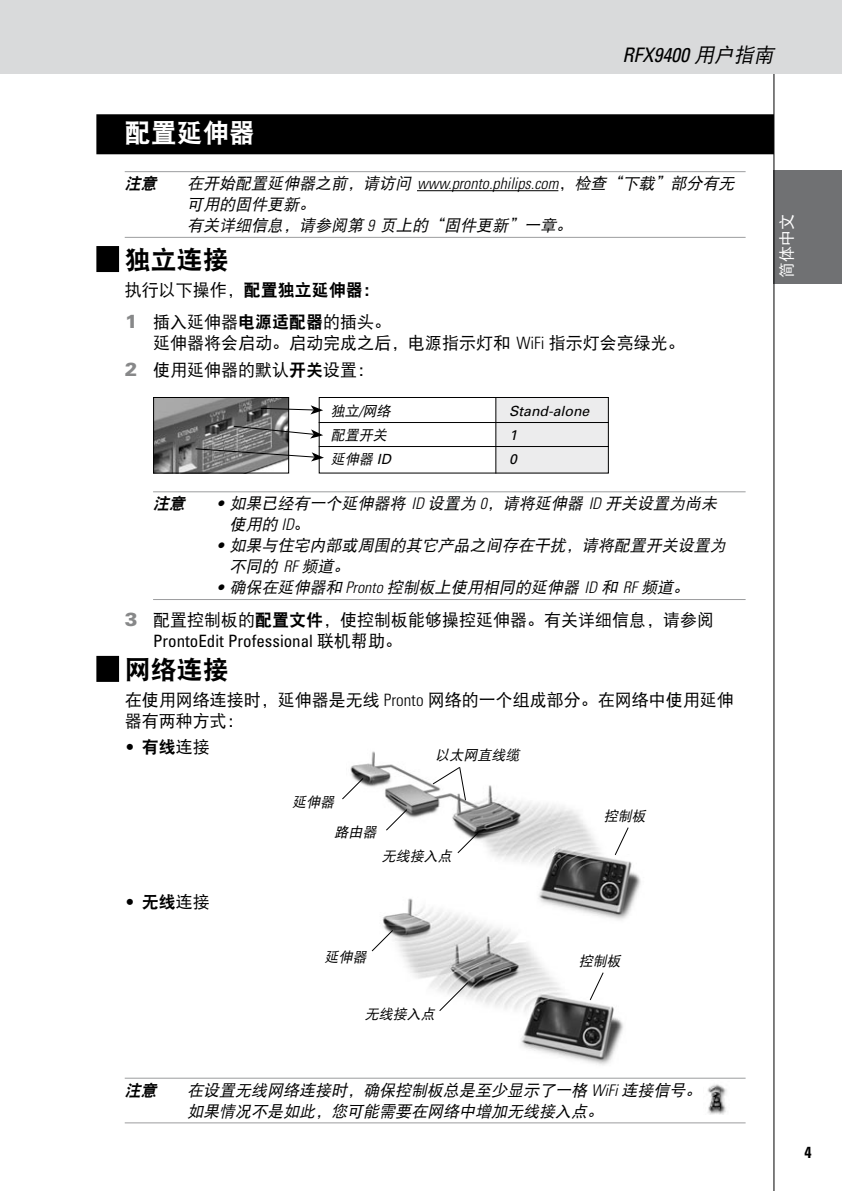
<style>
.page{position:relative;width:842px;height:1191px;background:#fff}
.page>*{position:absolute;margin:0;border:0;box-sizing:border-box;transform-origin:0 0}
.t1{font:26px "DFP Hei W9";color:#000}
.t2{font:26px "DFP Hei W9";color:#fff}
.t3{font:italic condensed 20px "Univers";color:#000}
.t4{font:17px/21px "DFP Hei W5";color:#000}
.t5{font:condensed 17px "Univers";color:#000}
.t6{font:17px "DFP Hei W9";color:#000}
.t7{font:italic 16px/21px "DFP Hei W5";color:#000}
.t8{font:italic 16px "DFP Hei W9";color:#000}
.t9{font:16px "DFP Hei W5";color:#fff}
.t10{font:700 condensed 16px "Univers";color:#000}
.t11{font:italic 14px/29.8px "DFP Hei W5";color:#000}
.t12{font:italic 14px "Univers";color:#000}
.s1{font-family:"DFP Hei W5";font-stretch:normal}
.s2{font-family:"Univers";font-weight:300;font-stretch:condensed}
.s3{font-style:normal}
.s4{font-family:"DFP Hei W5"}
.s5{font-family:"Univers";font-weight:900;font-size:19px;color:#878889}
.s6{font-family:"DFP Hei W9"}
.s7{font-family:"Univers"}
</style>
<div class="page">
<img style="left:350px;top:751px;width:291px;height:140px">
<div style="left:774px;top:170px;width:68px;height:113px;background:#707173"></div>
<hr style="left:773px;top:0;width:1px;height:1191px;background:#000">
<div style="left:0;top:0;width:842px;height:74px;background:#d9dadb"></div>
<svg style="left:314px;top:1078px;width:425px;height:1px"></svg>
<img style="left:382px;top:891px;width:256px;height:174px">
<div style="left:496px;top:397px;width:113px;height:76px;background:#ececed"></div>
<div style="left:96px;top:114px;width:678px;height:40px;background:#000"></div>
<hr style="left:125px;top:171px;width:621px;height:1px;background:#9c9d9f">
<hr style="left:417px;top:190px;width:141px;height:1px;background:#000">
<hr style="left:125px;top:237px;width:621px;height:1px;background:#9c9d9f">
<div style="left:96px;top:246px;width:23px;height:26px;background:#000"></div>
<hr style="left:153px;top:491px;width:593px;height:1px;background:#9c9d9f">
<hr style="left:153px;top:599px;width:593px;height:1px;background:#9c9d9f">
<div style="left:96px;top:656px;width:23px;height:26px;background:#000"></div>
<img style="left:155px;top:399px;width:132px;height:72px">
<div style="left:153px;top:397px;width:136px;height:76px;border:1px solid #000"></div>
<div style="left:319px;top:397px;width:290px;height:76px;border:1px solid #000"></div>
<hr style="left:319px;top:422px;width:290px;height:1px;background:#000">
<hr style="left:319px;top:446px;width:290px;height:1px;background:#000">
<hr style="left:495px;top:397px;width:1px;height:76px;background:#000">
<svg style="left:260px;top:405px;width:63px;height:9px"></svg>
<svg style="left:233px;top:425px;width:90px;height:13px"></svg>
<svg style="left:195px;top:448px;width:129px;height:13px"></svg>
<svg style="left:456px;top:831px;width:24px;height:23px"></svg>
<svg style="left:385px;top:808px;width:23px;height:23px"></svg>
<svg style="left:342px;top:777px;width:22px;height:23px"></svg>
<svg style="left:432px;top:766px;width:35px;height:35px"></svg>
<svg style="left:438px;top:981px;width:31px;height:31px"></svg>
<svg style="left:371px;top:929px;width:23px;height:23px"></svg>
<svg style="left:614px;top:826px;width:15px;height:30px"></svg>
<svg style="left:589px;top:971px;width:15px;height:30px"></svg>
<hr style="left:125px;top:1077px;width:621px;height:1px;background:#9c9d9f">
<hr style="left:125px;top:1122px;width:621px;height:1px;background:#9c9d9f">
<img style="left:707px;top:1084px;width:20px;height:30px">
<p class="t3" style="left:622px;top:42px;width:157px">RFX9400 <span class="s1">用户指南</span></p>
<h1 class="t2" style="left:125px;top:119px;width:131px">配置延伸器</h1>
<p class="t8" style="left:125px;top:175px;width:37px">注意</p>
<p class="t7" style="left:187px;top:173px;width:552px">在开始配置延伸器之前，请访问 <span class="s2">www.pronto.philips.com</span><span class="s3">，</span>检查“下载”部分有无可用的固件更新。<br>有关详细信息，请参阅第 <span class="s2">9</span> 页上的“固件更新”一章。</p>
<h1 class="t1" style="left:125px;top:246px;width:105px">独立连接</h1>
<p class="t6" style="left:125px;top:280px;width:256px"><span class="s4">执行以下操作，</span>配置独立延伸器：</p>
<p class="t4" style="left:153px;top:311px;width:533px;text-indent:-28px"><span class="s5">1</span> 插入延伸器<span class="s6">电源适配器</span>的插头。<br>延伸器将会启动。启动完成之后，电源指示灯和 <span class="s2">WiFi</span> 指示灯会亮绿光。</p>
<p class="t4" style="left:125px;top:359px;width:251px"><span class="s5">2</span> 使用延伸器的默认<span class="s6">开关</span>设置：</p>
<p class="t11" style="left:331px;top:396px;width:65px">独立<span class="s7">/</span>网络</p>
<p class="t12" style="left:509px;top:403px;width:82px">Stand-alone</p>
<p class="t11" style="left:331px;top:420px;width:61px">配置开关</p>
<p class="t12" style="left:509px;top:427px;width:9px">1</p>
<p class="t11" style="left:331px;top:444px;width:62px">延伸器 <span class="s7">ID</span></p>
<p class="t12" style="left:509px;top:451px;width:9px">0</p>
<p class="t8" style="left:153px;top:495px;width:37px">注意</p>
<p class="t7" style="left:230px;top:493px;width:493px;text-indent:-14px"><span class="s2">•</span> 如果已经有一个延伸器将 <span class="s2">I D</span> 设置为 <span class="s2">0</span> ，请将延伸器 <span class="s2">I D</span> 开关设置为尚未使用的<span class="s2">ID</span><span class="s3">。</span></p>
<p class="t7" style="left:230px;top:535px;width:501px;text-indent:-14px"><span class="s2">•</span> 如果与住宅内部或周围的其它产品之间存在干扰，请将配置开关设置为不同的 <span class="s2">RF</span> 频道。</p>
<p class="t7" style="left:215px;top:577px;width:479px"><span class="s2">•</span> 确保在延伸器和 <span class="s2">Pro n t o</span> 控制板上使用相同的延伸器 <span class="s2">I D</span> 和 <span class="s2">R F</span> 频道。</p>
<p class="t4" style="left:125px;top:609px;width:591px"><span class="s5">3</span> 配置控制板的<span class="s6">配置文件</span>，使控制板能够操控延伸器。有关详细信息，请参阅</p>
<p class="t5" style="left:153px;top:630px;width:251px">ProntoEdit Professional <span class="s1">联机帮助。</span></p>
<h1 class="t1" style="left:125px;top:655px;width:106px">网络连接</h1>
<p class="t4" style="left:125px;top:689px;width:610px">在使用网络连接时，延伸器是无线 <span class="s2">Pronto</span> 网络的一个组成部分。在网络中使用延伸器有两种方式：</p>
<p class="t6" style="left:125px;top:738px;width:87px"><span class="s2">•</span> 有线<span class="s4">连接</span></p>
<p class="t11" style="left:435px;top:740px;width:89px">以太网直线缆</p>
<p class="t6" style="left:125px;top:892px;width:86px"><span class="s2">•</span> 无线<span class="s4">连接</span></p>
<p class="t11" style="left:334px;top:786px;width:47px;text-indent:-43px">延伸器<br>路由器</p>
<p class="t11" style="left:382px;top:841px;width:75px">无线接入点</p>
<p class="t11" style="left:324px;top:941px;width:47px">延伸器</p>
<p class="t11" style="left:365px;top:999px;width:75px">无线接入点</p>
<p class="t11" style="left:604px;top:801px;width:47px">控制板</p>
<p class="t11" style="left:579px;top:946px;width:47px">控制板</p>
<p class="t9" style="left:778px;top:278px;width:65px;rotate:-90deg">简体中文</p>
<p class="t8" style="left:125px;top:1081px;width:37px">注意</p>
<p class="t7" style="left:187px;top:1079px;width:520px">在设置无线网络连接时，确保控制板总是至少显示了一格 <span class="s2">Wi Fi</span> 连接信号。如果情况不是如此，您可能需要在网络中增加无线接入点。</p>
<p class="t10" style="left:804px;top:1142px;width:9px">4</p>
</div>
